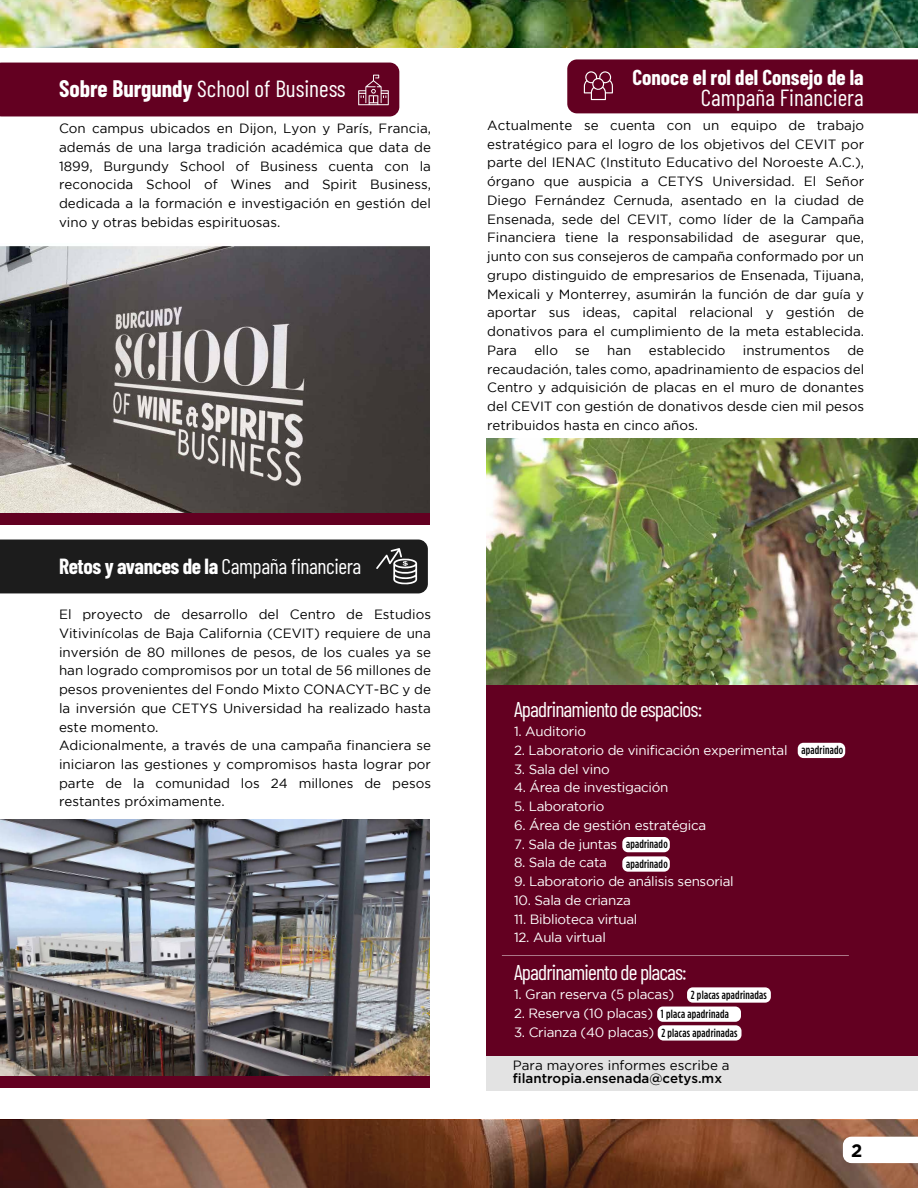
<style>
.page{position:relative;width:918px;height:1188px;background:#fff}
.page>*{position:absolute;margin:0;border:0;box-sizing:border-box;transform-origin:0 0}
.t1{font:23.4px "Barlow Condensed";color:#fff}
.t2{font:21.45px "Barlow Condensed";letter-spacing:-.04em;color:#fff}
.t3{font:700 21.45px "Barlow Condensed";letter-spacing:-.02em;color:#fff}
.t4{font:700 21.15px "Barlow Condensed";color:#fff}
.t5{font:700 18px "Gotham";color:#000}
.t6{font:13.35px/18.8px "Gotham";color:#000;text-align:justify}
.t7{font:13.35px "Gotham";letter-spacing:-.02em;color:#fff}
.t8{font:500 13.35px "Gotham";color:#000}
.t9{font:500 11.7px/19.4px "Gotham Condensed";letter-spacing:.02em;color:#000}
.s1{font-weight:700}
.s2{font-weight:400}
</style>
<div class="page">
<img style="left:0;top:246px;width:430px;height:267px">
<img style="left:0;top:0;width:918px;height:47px">
<div style="left:0;top:63px;width:399px;height:53px;background:#630021"></div>
<div style="left:0;top:513px;width:430px;height:12px;background:#630021"></div>
<div style="left:0;top:540px;width:428px;height:53px;background:#1c1c1c"></div>
<img style="left:487px;top:439px;width:431px;height:246px">
<img style="left:0;top:819px;width:430px;height:257px">
<div style="left:0;top:1076px;width:430px;height:11px;background:#630021"></div>
<div style="left:567px;top:59px;width:351px;height:54px;background:#630021"></div>
<div style="left:487px;top:685px;width:431px;height:372px;background:#630021"></div>
<div style="left:487px;top:1056px;width:431px;height:34px;background:#e3e3e3"></div>
<hr style="left:502px;top:955px;width:347px;height:1px;background:#fff">
<div style="left:798px;top:743px;width:47px;height:15px;background:#fff;border-radius:6px"></div>
<div style="left:622px;top:837px;width:48px;height:15px;background:#fff;border-radius:6px"></div>
<div style="left:622px;top:856px;width:48px;height:16px;background:#fff;border-radius:6px"></div>
<div style="left:687px;top:987px;width:84px;height:16px;background:#fff;border-radius:6px"></div>
<div style="left:658px;top:1025px;width:84px;height:16px;background:#fff;border-radius:6px"></div>
<div style="left:657px;top:1007px;width:84px;height:15px;background:#fff;border-radius:6px"></div>
<svg style="left:0;top:1120px;width:918px;height:68px;background:#78472f"></svg>
<svg style="left:843px;top:1137px;width:75px;height:26px"></svg>
<h1 class="t1" style="left:59px;top:72px;width:288px"><span class="s1">Sobre Burgundy</span> School of Business</h1>
<p class="t6" style="left:59px;top:119px;width:373px">Con campus ubicados en Dijon, Lyon y París, Francia, además de una larga tradición académica que data de 1899, Burgundy School of Business cuenta con la reconocida School of Wines and Spirit Business, dedicada a la formación e investigación en gestión del vino y otras bebidas espirituosas.</p>
<h2 class="t3" style="left:59px;top:551px;width:304px">Retos y avances de la <span class="s2">Campaña financiera</span></h2>
<p class="t6" style="left:59px;top:605px;width:373px;text-align:left">El proyecto de desarrollo del Centro de Estudios Vitivinícolas de Baja California (CEVIT) requiere de una inversión de 80 millones de pesos, de los cuales ya se han logrado compromisos por un total de 56 millones de pesos provenientes del Fondo Mixto CONACYT-BC y de la inversión que CETYS Universidad ha realizado hasta este momento.<br>Adicionalmente, a través de una campaña financiera se iniciaron las gestiones y compromisos hasta lograr por parte de la comunidad los 24 millones de pesos restantes próximamente.</p>
<h3 class="t4" style="left:632px;top:62px;width:233px">Conoce el rol del Consejo de la</h3>
<h1 class="t1" style="left:701px;top:81px;width:164px">Campaña Financiera</h1>
<p class="t6" style="left:487px;top:116px;width:379px">Actualmente se cuenta con un equipo de trabajo estratégico para el logro de los objetivos del CEVIT por parte del IENAC (Instituto Educativo del Noroeste A.C.), órgano que auspicia a CETYS Universidad. El Señor Diego Fernández Cernuda, asentado en la ciudad de Ensenada, sede del CEVIT, como líder de la Campaña Financiera tiene la responsabilidad de asegurar que, junto con sus consejeros de campaña conformado por un grupo distinguido de empresarios de Ensenada, Tijuana, Mexicali y Monterrey, asumirán la función de dar guía y aportar sus ideas, capital relacional y gestión de donativos para el cumplimiento de la meta establecida.<br>Para</p>
<p class="t6" style="left:487px;top:341px;width:379px;text-indent:360px">de recaudación, tales como, apadrinamiento de espacios del Centro y adquisición de placas en el muro de donantes del CEVIT con gestión de donativos desde cien mil pesos retribuidos hasta en cinco años.</p>
<p class="t6" style="left:534px;top:341px;width:25px">ello</p>
<p class="t6" style="left:575px;top:341px;width:16px">se</p>
<p class="t6" style="left:607px;top:341px;width:26px">han</p>
<p class="t6" style="left:649px;top:341px;width:78px">establecido</p>
<p class="t6" style="left:743px;top:341px;width:89px">instrumentos</p>
<h2 class="t2" style="left:514px;top:694px;width:190px">Apadrinamiento de espacios:</h2>
<p class="t7" style="left:514px;top:724px;width:74px">1. Auditorio</p>
<p class="t7" style="left:514px;top:743px;width:275px">2. Laboratorio de vinificación experimental</p>
<p class="t7" style="left:514px;top:762px;width:97px">3. Sala del vino</p>
<p class="t7" style="left:514px;top:780px;width:156px">4. Área de investigación</p>
<p class="t7" style="left:514px;top:799px;width:92px">5. Laboratorio</p>
<p class="t7" style="left:514px;top:818px;width:194px">6. Área de gestión estratégica</p>
<p class="t7" style="left:514px;top:837px;width:105px">7. Sala de juntas</p>
<p class="t7" style="left:514px;top:855px;width:94px">8. Sala de cata</p>
<p class="t7" style="left:514px;top:874px;width:221px">9. Laboratorio de análisis sensorial</p>
<p class="t7" style="left:514px;top:893px;width:119px">10. Sala de crianza</p>
<p class="t7" style="left:514px;top:912px;width:125px">11. Biblioteca virtual</p>
<p class="t7" style="left:514px;top:930px;width:93px">12. Aula virtual</p>
<h2 class="t2" style="left:514px;top:957px;width:174px">Apadrinamiento de placas:</h2>
<p class="t7" style="left:514px;top:987px;width:162px">1. Gran reserva (5 placas)</p>
<p class="t7" style="left:514px;top:1006px;width:141px">2. Reserva (10 placas)</p>
<p class="t7" style="left:514px;top:1025px;width:142px">3. Crianza (40 placas)</p>
<p class="t6" style="left:513px;top:1056px;width:218px">Para mayores informes escribe a</p>
<p class="t8" style="left:513px;top:1070px;width:211px">filantropia.ensenada@cetys.mx</p>
<p class="t9" style="left:626px;top:834px;width:43px">apadrinado apadrinado</p>
<p class="t9" style="left:691px;top:985px;width:78px">2 placas apadrinadas</p>
<p class="t9" style="left:661px;top:1023px;width:78px">2 placas apadrinadas</p>
<p class="t9" style="left:661px;top:1004px;width:69px">1 placa apadrinada</p>
<p class="t9" style="left:801px;top:740px;width:43px">apadrinado</p>
<h3 class="t5" style="left:851px;top:1140px;width:13px">2</h3>
</div>
